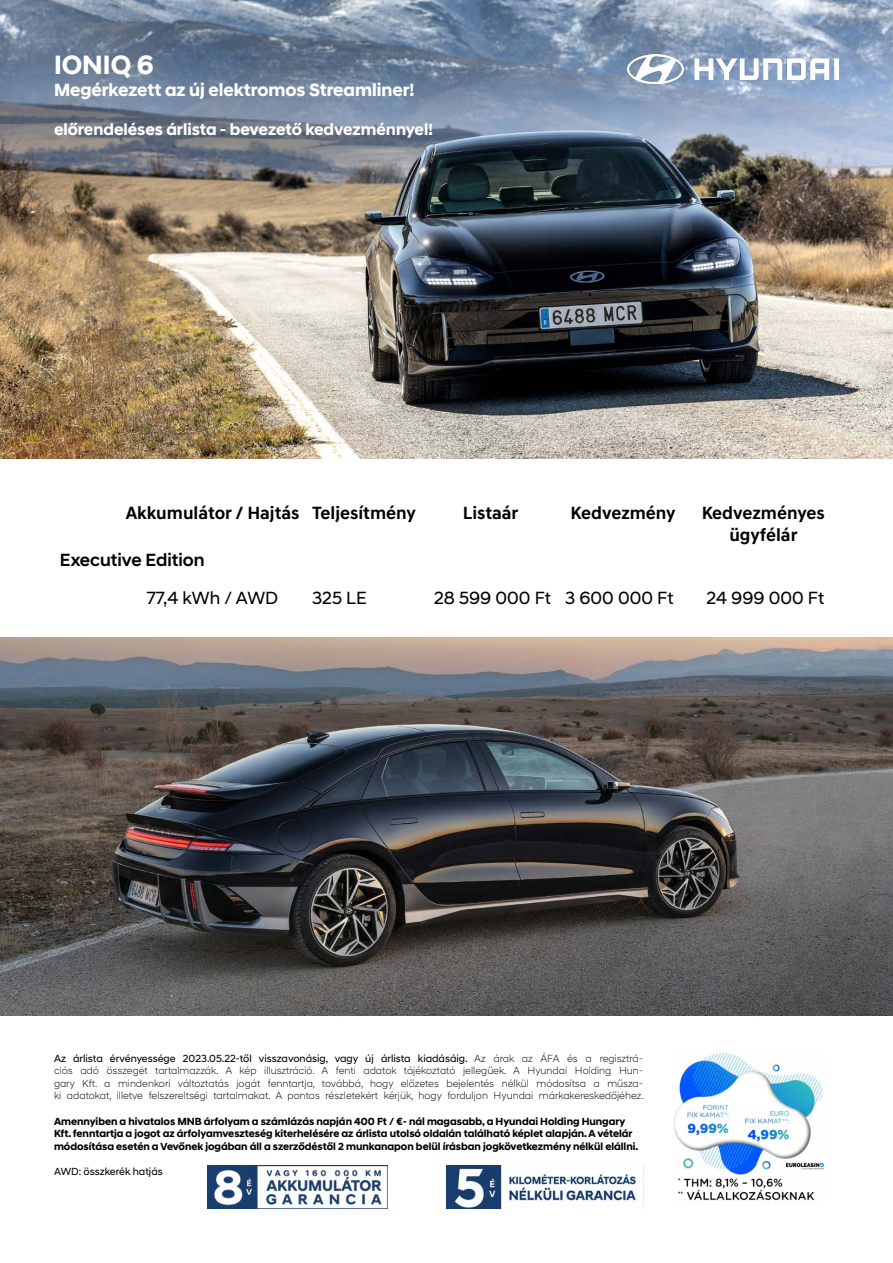
<style>
.page{position:relative;width:893px;height:1263px;background:#fff}
.page>*{position:absolute;margin:0;border:0;box-sizing:border-box;transform-origin:0 0}
.t1{font:700 27px "Hyundai Sans Head";color:#fff}
.t2{font:700 18px/21.6px "Hyundai Sans Text";color:#000;text-align:center}
.t3{font:18px "Hyundai Sans Head";color:#000}
.t4{font:700 18px "Hyundai Sans Head";color:#fff}
.t5{font:500 18px "Hyundai Sans Head";color:#000}
.t6{font:700 16.5px "Hyundai Sans Head";color:#fff}
.t7{font:300 10.5px/12.6px "Hyundai Sans Head";color:#000;text-align:justify}
.t8{font:700 10.5px/12.6px "Hyundai Sans Head";color:#000}
.t9{font:10.5px "Hyundai Sans Head";color:#000}
.s1{font-weight:400}
</style>
<div class="page">
<img style="left:0;top:0;width:893px;height:459px">
<img style="left:627px;top:54px;width:212px;height:29px">
<img style="left:207px;top:1165px;width:180px;height:44px">
<img style="left:446px;top:1165px;width:190px;height:44px">
<img style="left:674px;top:1054px;width:150px;height:147px">
<img style="left:0;top:638px;width:893px;height:377px">
<h1 class="t1" style="left:54px;top:49px;width:101px">IONIQ 6</h1>
<h2 class="t4" style="left:54px;top:79px;width:362px">Megérkezett az új elektromos Streamliner!</h2>
<h3 class="t6" style="left:54px;top:120px;width:380px">előrendeléses árlista - bevezető kedvezménnyel!</h3>
<h2 class="t2" style="left:126px;top:502px;width:292px">Akkumulátor / Hajtás Teljesítmény</h2>
<h2 class="t2" style="left:463px;top:502px;width:57px">Listaár</h2>
<h2 class="t2" style="left:571px;top:502px;width:107px">Kedvezmény</h2>
<h2 class="t2" style="left:702px;top:502px;width:125px">Kedvezményes ügyfélár</h2>
<h2 class="t5" style="left:60px;top:549px;width:146px">Executive Edition</h2>
<h2 class="t3" style="left:147px;top:587px;width:133px">77,4 kWh / AWD</h2>
<h2 class="t3" style="left:312px;top:587px;width:56px">325 LE</h2>
<h2 class="t3" style="left:434px;top:587px;width:241px">28 599 000 Ft 3 600 000 Ft</h2>
<h2 class="t3" style="left:706px;top:587px;width:119px">24 999 000 Ft</h2>
<p class="t7" style="left:54px;top:1052px;width:591px"><span class="s1">Az árlista érvényessége 2023.05.22-től visszavonásig, vagy új árlista kiadásáig.</span> Az árak az ÁFA és a regisztrá&shy;ciós adó összegét tartalmazzák. A kép illusztráció. A fenti adatok tájékoztató jellegűek. A Hyundai Holding Hun&shy;gary Kft. a mindenkori változtatás jogát fenntartja, továbbá, hogy előzetes bejelentés nélkül módosítsa a műsza&shy;ki adatokat, illetve felszereltségi tartalmakat. A pontos részletekért kérjük, hogy forduljon Hyundai márkakereskedőjéhez.</p>
<p class="t8" style="left:54px;top:1115px;width:586px">Amennyiben a hivatalos MNB árfolyam a számlázás napján 400 Ft / €- nál magasabb, a Hyundai Holding Hungary<br>Kft. fenntartja a jogot az árfolyamveszteség kiterhelésére az árlista utolsó oldalán található képlet alapján. A vételár módosítása esetén a Vevőnek jogában áll a szerződéstől 2 munkanapon belül írásban jogkövetkezmény nélkül elállni.</p>
<p class="t9" style="left:54px;top:1165px;width:110px">AWD: összkerék hatjás</p>
</div>
